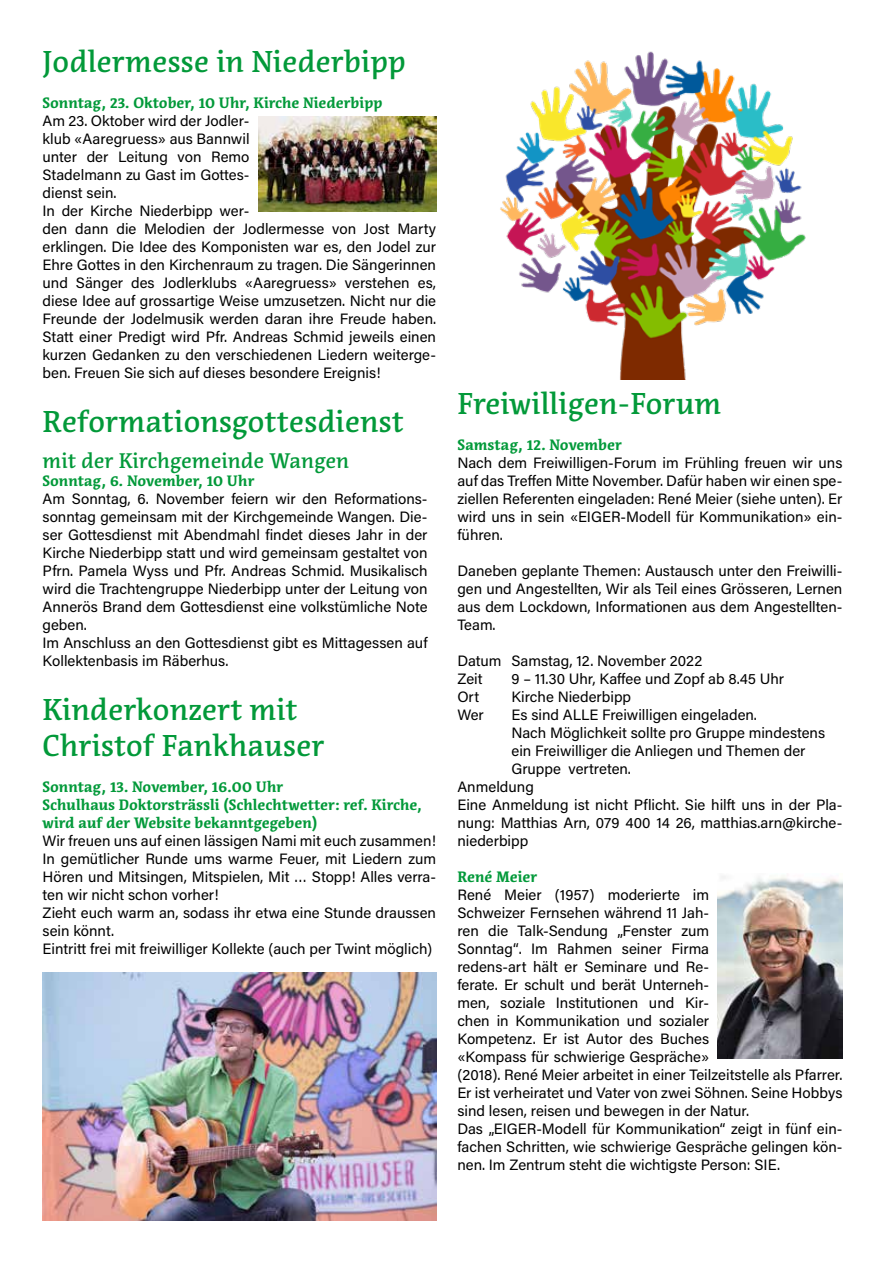
<style>
.page{position:relative;width:885px;height:1263px;background:#fff}
.page>*{position:absolute;margin:0;border:0;box-sizing:border-box;transform-origin:0 0}
.t1{font:500 30px/36px "Acuta";color:#029939}
.t2{font:500 21px "Acuta";color:#029939}
.t3{font:15px/18px "Acumin Pro";color:#000}
.t4{font:700 15px/18px "Acuta";color:#029939}
</style>
<div class="page">
<img style="left:43px;top:973px;width:393px;height:247px">
<img style="left:258px;top:117px;width:178px;height:94px">
<img style="left:500px;top:51px;width:306px;height:328px">
<img style="left:717px;top:876px;width:125px;height:183px">
<h1 class="t1" style="left:43px;top:44px;width:365px">Jodlermesse in Niederbipp</h1>
<p class="t4" style="left:43px;top:94px;width:341px">Sonntag, 23. Oktober, 10 Uhr, Kirche Niederbipp</p>
<p class="t3" style="left:43px;top:111px;width:395px">Am 23. Oktober wird der Jodler-<br>klub «Aaregruess» aus Bannwil<br>unter der Leitung von Remo<br>Stadelmann zu Gast im Gottes-<br>dienst sein.<br>In der Kirche Niederbipp wer-<br>den dann die Melodien der Jodlermesse von Jost Marty erklingen. Die Idee des Komponisten war es, den Jodel zur Ehre Gottes in den Kirchenraum zu tragen. Die Sängerinnen und Sänger des Jodlerklubs «Aaregruess» verstehen es, diese Idee auf grossartige Weise umzusetzen. Nicht nur die Freunde der Jodelmusik werden daran ihre Freude haben.<br>Statt einer Predigt wird Pfr. Andreas Schmid jeweils einen kurzen Gedanken zu den verschiedenen Liedern weiterge&shy;ben. Freuen Sie sich auf dieses besondere Ereignis!</p>
<h1 class="t1" style="left:43px;top:404px;width:362px">Reformationsgottesdienst</h1>
<h2 class="t2" style="left:43px;top:448px;width:308px">mit der Kirchgemeinde Wangen</h2>
<p class="t4" style="left:43px;top:472px;width:213px">Sonntag, 6. November, 10 Uhr</p>
<p class="t3" style="left:43px;top:489px;width:386px">Am Sonntag, 6. November feiern wir den Reformations&shy;sonntag gemeinsam mit der Kirchgemeinde Wangen. Die&shy;ser Gottesdienst mit Abendmahl findet dieses Jahr in der Kirche Niederbipp statt und wird gemeinsam gestaltet von Pfrn. Pamela Wyss und Pfr. Andreas Schmid. Musikalisch wird die Trachtengruppe Niederbipp unter der Leitung von Annerös Brand dem Gottesdienst eine volkstümliche Note geben.<br>Im Anschluss an den Gottesdienst gibt es Mittagessen auf Kollektenbasis im Räberhus.</p>
<h1 class="t1" style="left:43px;top:692px;width:283px">Kinderkonzert mit<br>Christof Fankhauser</h1>
<p class="t4" style="left:43px;top:778px;width:381px">Sonntag, 13. November, 16.00 Uhr<br>Schulhaus Doktorsträssli (Schlechtwetter: ref. Kirche, wird auf der Website bekanntgegeben)</p>
<p class="t3" style="left:43px;top:831px;width:395px">Wir freuen uns auf einen lässigen Nami mit euch zusammen!<br>In gemütlicher Runde ums warme Feuer, mit Liedern zum Hören und Mitsingen, Mitspielen, Mit … Stopp! Alles verra&shy;ten wir nicht schon vorher!<br>Zieht euch warm an, sodass ihr etwa eine Stunde draussen sein könnt.<br>Eintritt frei mit freiwilliger Kollekte (auch per Twint möglich)</p>
<h1 class="t1" style="left:457px;top:386px;width:265px">Freiwilligen-Forum</h1>
<p class="t4" style="left:457px;top:436px;width:166px">Samstag, 12. November</p>
<p class="t3" style="left:457px;top:453px;width:386px;text-align:justify">Nach dem Freiwilligen-Forum im Frühling freuen wir uns auf das Treffen Mitte November. Dafür haben wir einen spe&shy;ziellen Referenten eingeladen: René Meier (siehe unten). Er wird uns in sein «EIGER-Modell für Kommunikation» ein&shy;führen.</p>
<p class="t3" style="left:457px;top:561px;width:386px;text-align:justify">Daneben geplante Themen: Austausch unter den Freiwilli&shy;gen und Angestellten, Wir als Teil eines Grösseren, Lernen aus dem Lockdown, Informationen aus dem Angestellten-Team.</p>
<p class="t3" style="left:457px;top:651px;width:246px">Datum Samstag, 12. November 2022<br>Zeit</p>
<p class="t3" style="left:511px;top:669px;width:274px">9 – 11.30 Uhr, Kaffee und Zopf ab 8.45 Uhr</p>
<p class="t3" style="left:457px;top:687px;width:23px">Ort</p>
<p class="t3" style="left:511px;top:687px;width:121px">Kirche Niederbipp</p>
<p class="t3" style="left:457px;top:705px;width:28px">Wer</p>
<p class="t3" style="left:511px;top:705px;width:247px">Es sind ALLE Freiwilligen eingeladen.</p>
<p class="t3" style="left:511px;top:723px;width:315px">Nach Möglichkeit sollte pro Gruppe mindestens</p>
<p class="t3" style="left:511px;top:741px;width:295px">ein Freiwilliger die Anliegen und Themen der</p>
<p class="t3" style="left:511px;top:759px;width:121px">Gruppe vertreten.</p>
<p class="t3" style="left:457px;top:777px;width:78px">Anmeldung</p>
<p class="t3" style="left:457px;top:795px;width:386px">Eine Anmeldung ist nicht Pflicht. Sie hilft uns in der Pla-</p>
<p class="t3" style="left:457px;top:813px;width:386px">nung: Matthias Arn, 079 400 14 26, matthias.arn@kirche-</p>
<p class="t3" style="left:457px;top:831px;width:72px">niederbipp</p>
<p class="t4" style="left:457px;top:868px;width:81px">René Meier</p>
<p class="t3" style="left:457px;top:885px;width:386px">René Meier (1957) moderierte im<br>Schweizer Fernsehen während 11 Jah-<br>ren die Talk-Sendung „Fenster zum<br>Sonntag“. Im Rahmen seiner Firma<br>redens-art hält er Seminare und Re-<br>ferate. Er schult und berät Unterneh-<br>men, soziale Institutionen und Kir-<br>chen in Kommunikation und sozialer<br>Kompetenz. Er ist Autor des Buches<br>«Kompass für schwierige Gespräche»<br>(2018). René Meier arbeitet in einer Teilzeitstelle als Pfarrer.<br>Er ist verheiratet und Vater von zwei Söhnen. Seine Hobbys sind lesen, reisen und bewegen in der Natur.<br>Das „EIGER-Modell für Kommunikation“ zeigt in fünf ein&shy;fachen Schritten, wie schwierige Gespräche gelingen kön&shy;nen. Im Zentrum steht die wichtigste Person: SIE.</p>
</div>
